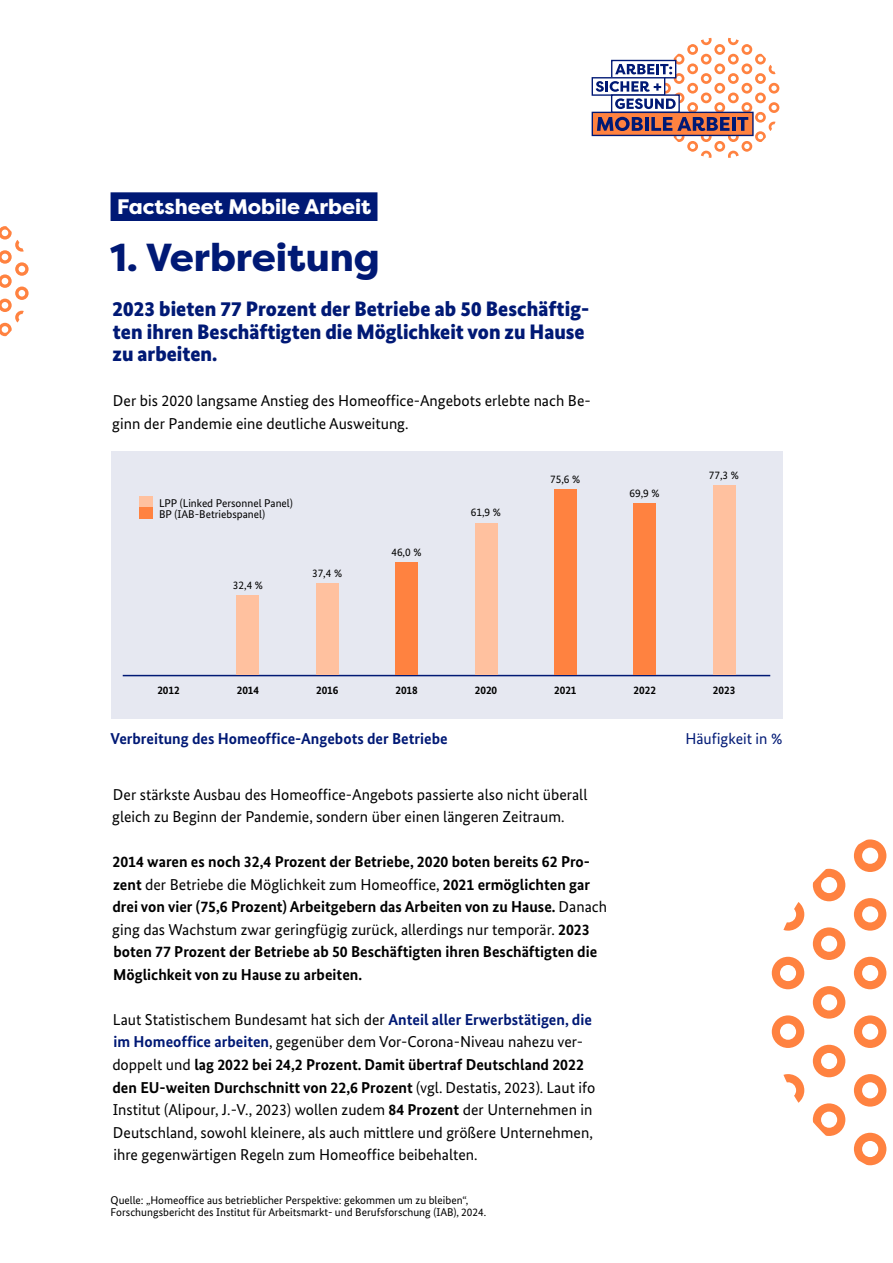
<style>
.page{position:relative;width:893px;height:1263px;background:#fff}
.page>*{position:absolute;margin:0;border:0;box-sizing:border-box;transform-origin:0 0}
.t1{font:800 39px "Filson Pro";color:#001975}
.t2{font:900 21px/22.5px "Bundes Sans";color:#001975}
.t3{font:800 21px "Filson Pro";color:#fff}
.t4{font:15.75px/22.5px "Bundes Sans";color:#000}
.t5{font:700 15.75px/22.5px "Bundes Sans";color:#000}
.t6{font:700 15.75px "Bundes Sans";color:#001975}
.t7{font:15.75px "Bundes Sans";color:#001975}
.t8{font:11.25px/11.2px "Bundes Sans";color:#000}
.t9{font:700 11.25px "Bundes Sans";color:#000}
.s1{font-weight:400}
.s2{font-weight:700;color:#001975}
.s3{font-weight:700}
</style>
<div class="page">
<svg style="left:0;top:226px;width:29px;height:110px"></svg>
<svg style="left:592px;top:38px;width:187px;height:120px"></svg>
<div style="left:111px;top:193px;width:266px;height:27px;background:#001975"></div>
<div style="left:111px;top:192px;width:266px;height:29px;border:2px solid #001975"></div>
<svg style="left:772px;top:1015px;width:32px;height:33px"></svg>
<svg style="left:772px;top:957px;width:32px;height:32px"></svg>
<svg style="left:813px;top:1103px;width:32px;height:33px"></svg>
<svg style="left:813px;top:869px;width:32px;height:32px"></svg>
<svg style="left:783px;top:902px;width:21px;height:29px"></svg>
<svg style="left:854px;top:1133px;width:32px;height:32px"></svg>
<svg style="left:783px;top:1074px;width:21px;height:29px"></svg>
<svg style="left:854px;top:1015px;width:32px;height:33px"></svg>
<svg style="left:854px;top:1074px;width:32px;height:32px"></svg>
<svg style="left:854px;top:839px;width:32px;height:33px"></svg>
<svg style="left:813px;top:986px;width:32px;height:33px"></svg>
<svg style="left:813px;top:1045px;width:32px;height:32px"></svg>
<svg style="left:854px;top:957px;width:32px;height:32px"></svg>
<svg style="left:854px;top:898px;width:32px;height:33px"></svg>
<svg style="left:813px;top:927px;width:32px;height:33px"></svg>
<div style="left:111px;top:451px;width:671px;height:267px;background:#e6e8f1"></div>
<hr style="left:123px;top:675px;width:647px;height:1px;background:#001975">
<div style="left:316px;top:583px;width:23px;height:92px;background:#ffc19f"></div>
<div style="left:395px;top:562px;width:23px;height:113px;background:#ff8240"></div>
<div style="left:475px;top:523px;width:22px;height:152px;background:#ffc19f"></div>
<div style="left:554px;top:489px;width:23px;height:186px;background:#ff8240"></div>
<div style="left:633px;top:503px;width:23px;height:172px;background:#ff8240"></div>
<div style="left:713px;top:485px;width:22px;height:190px;background:#ffc19f"></div>
<div style="left:237px;top:595px;width:22px;height:80px;background:#ffc19f"></div>
<div style="left:139px;top:496px;width:14px;height:12px;background:#ffc19f"></div>
<div style="left:139px;top:508px;width:14px;height:11px;background:#ff8240"></div>
<h2 class="t3" style="left:117px;top:193px;width:256px">Factsheet Mobile Arbeit</h2>
<h1 class="t1" style="left:110px;top:233px;width:271px">1. Verbreitung</h1>
<h2 class="t2" style="left:113px;top:298px;width:478px">2023 bieten 77 Prozent der Betriebe ab 50 Beschäftig&shy;ten ihren Beschäftigten die Möglichkeit von zu Hause zu arbeiten.</h2>
<p class="t4" style="left:112px;top:389px;width:480px">Der bis 2020 langsame Anstieg des Homeoffice-Angebots erlebte nach Be&shy;ginn der Pandemie eine deutliche Ausweitung.</p>
<p class="t8" style="left:159px;top:497px;width:135px">LPP (Linked Personnel Panel)<br>BP (IAB-Betriebspanel)</p>
<p class="t8" style="left:233px;top:579px;width:32px">32,4 %</p>
<p class="t8" style="left:312px;top:567px;width:32px">37,4 %</p>
<p class="t9" style="left:157px;top:683px;width:24px">2012</p>
<p class="t9" style="left:237px;top:683px;width:24px">2014</p>
<p class="t9" style="left:316px;top:683px;width:24px">2016</p>
<p class="t8" style="left:391px;top:547px;width:32px">46,0 %</p>
<p class="t9" style="left:395px;top:683px;width:24px">2018</p>
<p class="t8" style="left:471px;top:507px;width:32px">61,9 %</p>
<p class="t9" style="left:475px;top:683px;width:24px">2020</p>
<p class="t8" style="left:550px;top:474px;width:32px">75,6 %</p>
<p class="t9" style="left:554px;top:683px;width:24px">2021</p>
<p class="t8" style="left:629px;top:487px;width:32px">69,9 %</p>
<p class="t9" style="left:633px;top:683px;width:24px">2022</p>
<p class="t8" style="left:709px;top:469px;width:32px">77,3 %</p>
<p class="t9" style="left:713px;top:683px;width:24px">2023</p>
<p class="t6" style="left:111px;top:729px;width:339px">Verbreitung des Homeoffice-Angebots der Betriebe</p>
<p class="t7" style="left:685px;top:729px;width:99px">Häufigkeit in %</p>
<p class="t4" style="left:112px;top:783px;width:477px">Der stärkste Ausbau des Homeoffice-Angebots passierte also nicht überall gleich zu Beginn der Pandemie, sondern über einen längeren Zeitraum.</p>
<p class="t5" style="left:112px;top:851px;width:496px">2014 waren es noch 32,4 Prozent der Betriebe, 2020 boten bereits 62 Pro&shy;zent <span class="s1">der Betriebe die Möglichkeit zum Homeoffice,</span> 2021 ermöglichten gar drei von vier (75,6 Prozent) Arbeitgebern das Arbeiten von zu Hause. <span class="s1">Danach ging das Wachstum zwar geringfügig zurück, allerdings nur temporär.</span> 2023 boten 77 Prozent der Betriebe ab 50 Beschäftigten ihren Beschäftigten die Möglichkeit von zu Hause zu arbeiten.</p>
<p class="t4" style="left:112px;top:1008px;width:484px">Laut Statistischem Bundesamt hat sich der <span class="s2">Anteil aller Erwerbstätigen, die im Homeoffice arbeiten</span>, gegenüber dem Vor-Corona-Niveau nahezu ver&shy;doppelt und <span class="s3">lag 2022 bei 24,2 Prozent. Damit übertraf Deutschland 2022 den EU-weiten Durchschnitt von 22,6 Prozent</span> (vgl. Destatis, 2023). Laut ifo Institut (Alipour, J.-V., 2023) wollen zudem <span class="s3">84 Prozent</span> der Unternehmen in Deutschland, sowohl kleinere, als auch mittlere und größere Unternehmen, ihre gegenwärtigen Regeln zum Homeoffice beibehalten.</p>
<p class="t8" style="left:111px;top:1194px;width:377px;line-height:12px">Quelle: „Homeoffice aus betrieblicher Perspektive: gekommen um zu bleiben“,<br>Forschungsbericht des Institut für Arbeitsmarkt- und Berufsforschung (IAB), 2024.</p>
</div>
